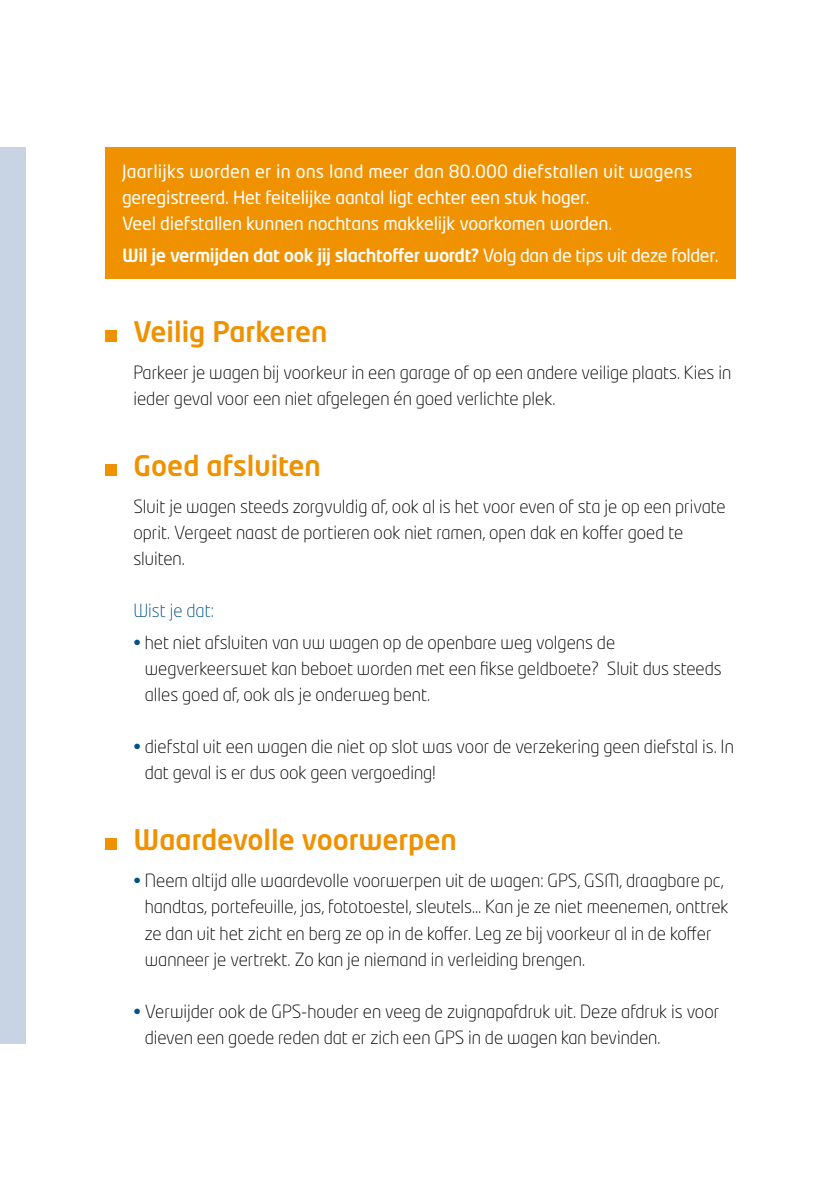
<style>
.page{position:relative;width:840px;height:1191px;background:#fff}
.page>*{position:absolute;margin:0;border:0;box-sizing:border-box;transform-origin:0 0}
.t1{font:500 28px "Neo Tech Std";color:#f09100}
.t2{font:300 18px/26px "Neo Tech Std";color:#000}
.t3{font:18px/26px "Neo Tech Std";letter-spacing:-.01em;color:#fff}
.t4{font:500 18px "Neo Tech Std";letter-spacing:-.02em;color:#fff}
.t5{font:300 18px "Neo Tech Std";color:#005187}
.s1{font-weight:400}
.s2{color:#005187}
</style>
<div class="page">
<div style="left:0;top:147px;width:26px;height:896px;background:#c8d4e4"></div>
<div style="left:105px;top:330px;width:11px;height:12px;background:#f09100"></div>
<div style="left:105px;top:465px;width:11px;height:11px;background:#f09100"></div>
<div style="left:105px;top:838px;width:11px;height:12px;background:#f09100"></div>
<div style="left:105px;top:147px;width:630px;height:132px;background:#f09100"></div>
<p class="t3" style="left:122px;top:158px;width:571px">Jaarlijks worden er in ons land meer dan 80.000 diefstallen uit wagens geregistreerd. Het feitelijke aantal ligt echter een stuk hoger.<br>Veel diefstallen kunnen nochtans makkelijk voorkomen worden.</p>
<p class="t4" style="left:122px;top:244px;width:597px">Wil je vermijden dat ook jij slachtoffer wordt? <span class="s1">Volg dan de tips uit deze folder.</span></p>
<p class="t1" style="left:133px;top:314px;width:195px">Veilig Parkeren</p>
<p class="t2" style="left:133px;top:359px;width:599px">Parkeer je wagen bij voorkeur in een garage of op een andere veilige plaats. Kies in ieder geval voor een niet afgelegen én goed verlichte plek.</p>
<p class="t1" style="left:133px;top:448px;width:189px">Goed afsluiten</p>
<p class="t2" style="left:133px;top:493px;width:593px">Sluit je wagen steeds zorgvuldig af, ook al is het voor even of sta je op een private oprit. Vergeet naast de portieren ook niet ramen, open dak en koffer goed te sluiten.</p>
<p class="t5" style="left:133px;top:600px;width:82px">Wist je dat:</p>
<p class="t2" style="left:145px;top:629px;width:578px;text-indent:-11px"><span class="s2">•</span> het niet afsluiten van uw wagen op de openbare weg volgens de wegverkeerswet kan beboet worden met een fikse geldboete? Sluit dus steeds alles goed af, ook als je onderweg bent.</p>
<p class="t2" style="left:145px;top:733px;width:590px;text-indent:-11px"><span class="s2">•</span> diefstal uit een wagen die niet op slot was voor de verzekering geen diefstal is. In dat geval is er dus ook geen vergoeding!</p>
<p class="t1" style="left:133px;top:822px;width:325px">Waardevolle voorwerpen</p>
<p class="t2" style="left:145px;top:867px;width:585px;text-indent:-11px"><span class="s2">•</span> Neem altijd alle waardevolle voorwerpen uit de wagen: GPS, GSM, draagbare pc, handtas, portefeuille, jas, fototoestel, sleutels… Kan je ze niet meenemen, onttrek ze dan uit het zicht en berg ze op in de koffer. Leg ze bij voorkeur al in de koffer wanneer je vertrekt. Zo kan je niemand in verleiding brengen.</p>
<p class="t2" style="left:145px;top:997px;width:575px;text-indent:-11px"><span class="s2">•</span> Verwijder ook de GPS-houder en veeg de zuignapafdruk uit. Deze afdruk is voor dieven een goede reden dat er zich een GPS in de wagen kan bevinden.</p>
</div>
